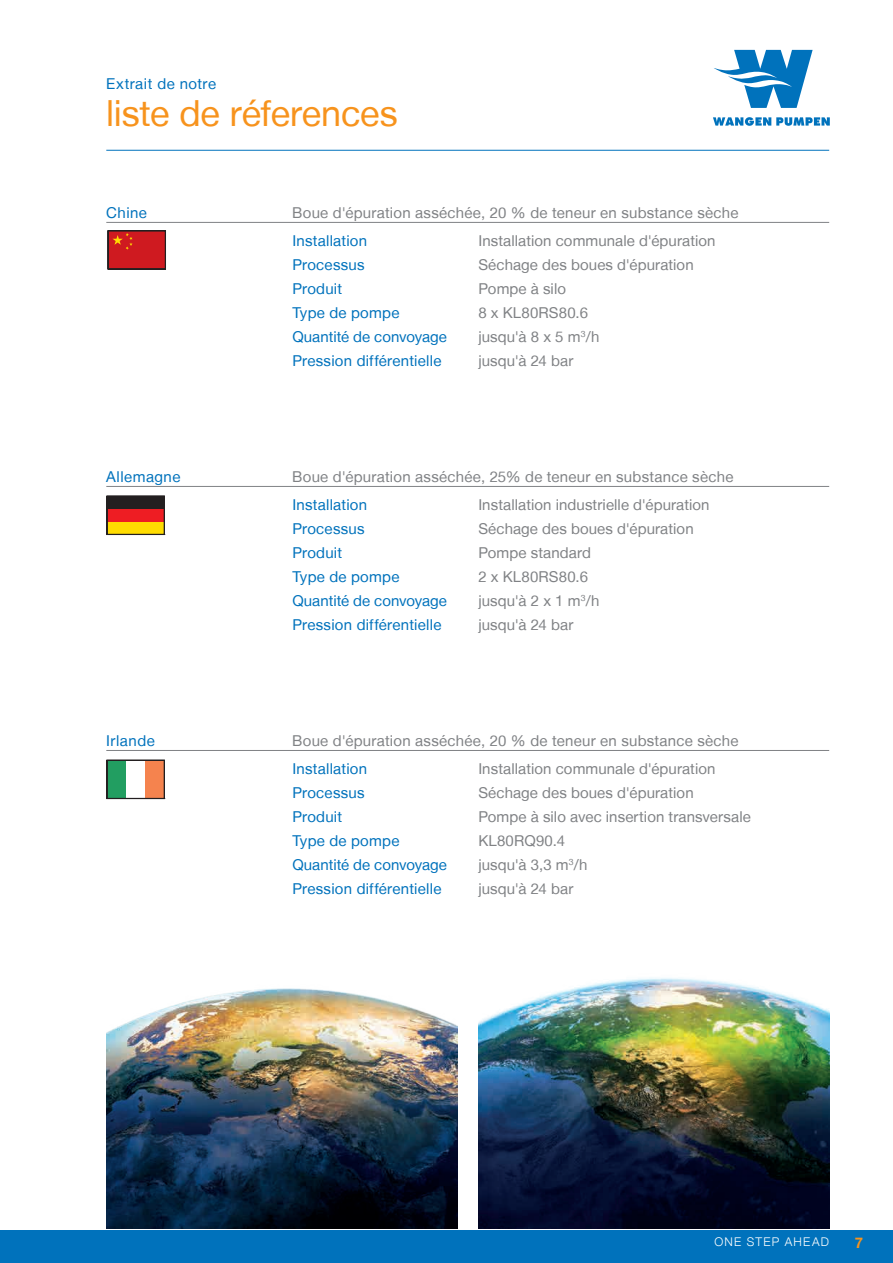
<style>
.page{position:relative;width:893px;height:1263px;background:#fff}
.page>*{position:absolute;margin:0;border:0;box-sizing:border-box;transform-origin:0 0}
.t1{font:36px "Helvetica Neue LT";letter-spacing:-.005em;color:#f7931d}
.t2{font:15px/24px "Helvetica Neue LT";letter-spacing:.01em;color:#808285}
.t3{font:15px/24px "Helvetica Neue LT";letter-spacing:.015em;color:#0072bc}
.t4{font:700 15px "Helvetica Neue LT";color:#f7931d}
.t5{font:300 12px "Helvetica Neue LT";letter-spacing:.105em;color:#fff}
</style>
<div class="page">
<hr style="left:106px;top:150px;width:723px;height:1px;background:#0072bc">
<svg style="left:713px;top:117px;width:117px;height:9px"></svg>
<svg style="left:714px;top:50px;width:99px;height:58px"></svg>
<div style="left:0;top:1230px;width:893px;height:33px;background:#0072bc"></div>
<img style="left:106px;top:988px;width:351px;height:241px">
<img style="left:478px;top:977px;width:351px;height:252px">
<hr style="left:106px;top:222px;width:723px;height:1px;background:#808285">
<hr style="left:106px;top:486px;width:723px;height:1px;background:#808285">
<hr style="left:106px;top:750px;width:723px;height:1px;background:#808285">
<svg style="left:107px;top:230px;width:59px;height:40px"></svg>
<svg style="left:106px;top:495px;width:59px;height:40px"></svg>
<svg style="left:106px;top:759px;width:59px;height:40px"></svg>
<p class="t3" style="left:106px;top:71px;width:111px">Extrait de notre</p>
<h1 class="t1" style="left:106px;top:92px;width:293px">liste de réferences</h1>
<p class="t3" style="left:106px;top:200px;width:42px">Chine</p>
<p class="t2" style="left:292px;top:200px;width:448px">Boue d'épuration asséchée, 20 % de teneur en substance sèche</p>
<p class="t3" style="left:292px;top:228px;width:156px">Installation<br>Processus<br>Produit<br>Type de pompe<br>Quantité de convoyage<br>Pression différentielle</p>
<p class="t2" style="left:478px;top:228px;width:239px">Installation communale d'épuration<br>Séchage des boues d'épuration<br>Pompe à silo<br>8 x KL80RS80.6<br>jusqu'à 8 x 5 m<sup>3</sup>/h<br>jusqu'à 24 bar</p>
<p class="t3" style="left:106px;top:464px;width:76px">Allemagne</p>
<p class="t2" style="left:292px;top:464px;width:443px">Boue d'épuration asséchée, 25% de teneur en substance sèche</p>
<p class="t3" style="left:292px;top:492px;width:156px">Installation<br>Processus<br>Produit<br>Type de pompe<br>Quantité de convoyage<br>Pression différentielle</p>
<p class="t2" style="left:478px;top:492px;width:233px">Installation industrielle d'épuration<br>Séchage des boues d'épuration<br>Pompe standard<br>2 x KL80RS80.6<br>jusqu'à 2 x 1 m<sup>3</sup>/h<br>jusqu'à 24 bar</p>
<p class="t3" style="left:106px;top:728px;width:50px">Irlande</p>
<p class="t2" style="left:292px;top:728px;width:448px">Boue d'épuration asséchée, 20 % de teneur en substance sèche</p>
<p class="t3" style="left:292px;top:756px;width:156px">Installation<br>Processus<br>Produit<br>Type de pompe<br>Quantité de convoyage<br>Pression différentielle</p>
<p class="t2" style="left:478px;top:756px;width:274px">Installation communale d'épuration<br>Séchage des boues d'épuration<br>Pompe à silo avec insertion transversale<br>KL80RQ90.4<br>jusqu'à 3,3 m<sup>3</sup>/h<br>jusqu'à 24 bar</p>
<p class="t5" style="left:714px;top:1235px;width:116px">ONE STEP AHEAD</p>
<p class="t4" style="left:855px;top:1233px;width:10px">7</p>
</div>
